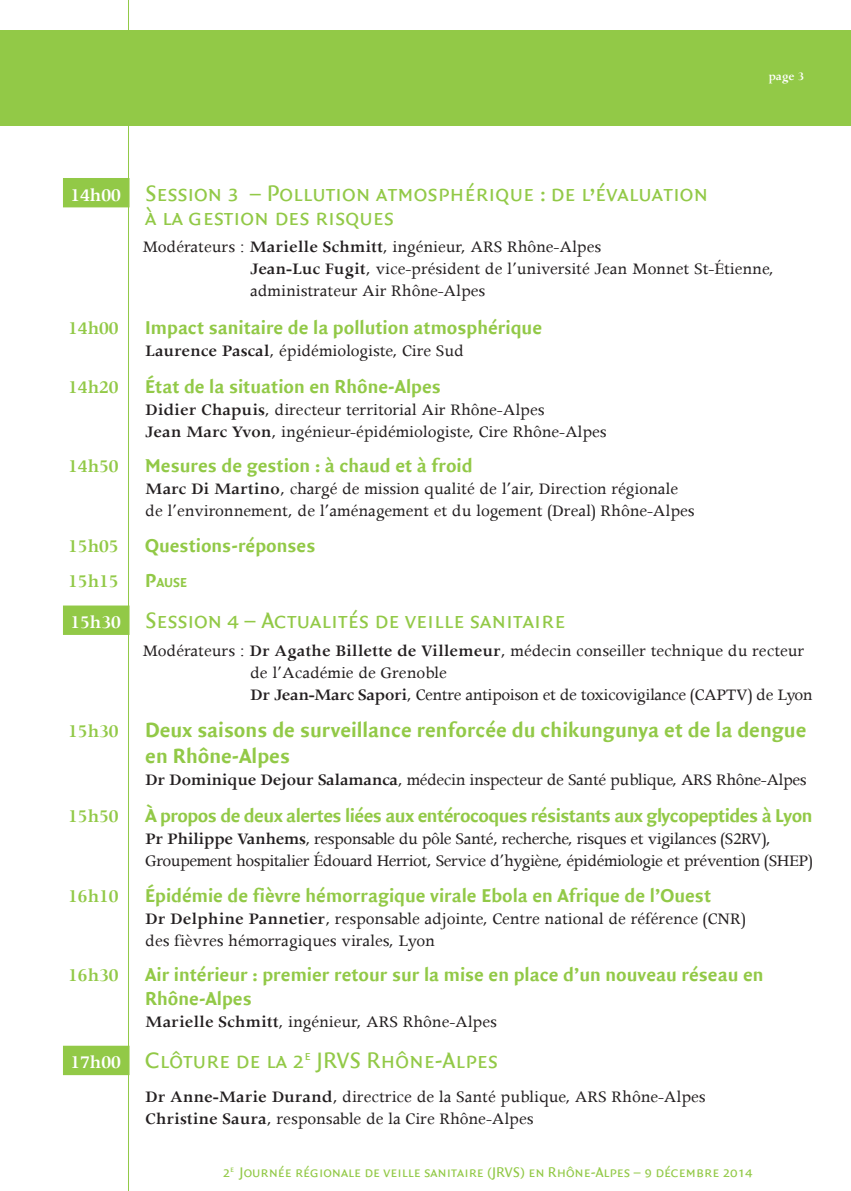
<style>
.page{position:relative;width:851px;height:1191px;background:#fff}
.page>*{position:absolute;margin:0;border:0;box-sizing:border-box;transform-origin:0 0}
.Titre_Heures{font:24px/24px "Quadraat Sans Caps";color:#92c947}
.Labeur_copy{font:700 22px/26px "Quadraat Sans";color:#92c947}
.Labeur_copy-2{font:700 20px/24px "Quadraat Sans";color:#92c947}
.Labeur_copy-3{font:700 20px "Quadraat Sans";letter-spacing:-.025em;color:#92c947}
.Labeur_copy-4{font:600 20px "Apollo";color:#92c947}
.Labeur_copy-5{font:18px/22px "Apollo";color:#231f20}
.Labeur_copy-6{font:18px/22px "Apollo";letter-spacing:-.025em;color:#231f20}
.Labeur_copy-7{font:18px "Apollo";letter-spacing:-.02em;color:#231f20}
.Menp_Bas_de_Page{font:15px "Quadraat Sans Caps";color:#92c947}
.Labeur_copy-8{font:700 14px "Quadraat Sans";color:#92c947}
.MenP_Base_Pagination{font:600 12.8px "Apollo";color:#fff}
.s1{font-family:"Apollo";font-weight:600;font-size:20px;color:#fff}
.s2{font-weight:600}
.s3{font-size:20px}
.s4{font-family:"Apollo";font-weight:600;font-size:20px}
</style>
<div class="page">
<hr style="left:128px;top:0;width:1px;height:1191px;background:#92c947">
<div style="left:63px;top:178px;width:66px;height:29px;background:#92c947"></div>
<div style="left:63px;top:605px;width:66px;height:30px;background:#92c947"></div>
<div style="left:63px;top:1045px;width:66px;height:30px;background:#92c947"></div>
<div style="left:0;top:30px;width:850px;height:95px;background:#92c947"></div>
<p class="MenP_Base_Pagination" style="left:768px;top:69px;width:37px">page 3</p>
<p class="Titre_Heures" style="left:145px;top:181px;width:564px;text-indent:-75px"><span class="s1">14h00</span> Session 3 – Pollution atmosphérique : de l’évaluation à la gestion des risques</p>
<p class="Labeur_copy-5" style="left:250px;top:236px;width:525px;text-indent:-108px">Modérateurs : <span class="s2">Marielle Schmitt</span>, ingénieur, ARS Rhône-Alpes<br><span class="s2">Jean-Luc Fugit</span>, vice-président de l’université Jean Monnet St-Étienne, administrateur Air Rhône-Alpes</p>
<p class="Labeur_copy-4" style="left:68px;top:315px;width:52px">14h00</p>
<p class="Labeur_copy-2" style="left:145px;top:316px;width:398px">Impact sanitaire de la pollution atmosphérique</p>
<p class="Labeur_copy-5" style="left:145px;top:339px;width:320px"><span class="s2">Laurence Pascal</span>, épidémiologiste, Cire Sud</p>
<p class="Labeur_copy-4" style="left:68px;top:374px;width:52px">14h20</p>
<p class="Labeur_copy-2" style="left:145px;top:375px;width:297px">État de la situation en Rhône-Alpes</p>
<p class="Labeur_copy-5" style="left:145px;top:398px;width:463px"><span class="s2">Didier Chapuis</span>, directeur territorial Air Rhône-Alpes<br><span class="s2">Jean Marc Yvon</span>, ingénieur-épidémiologiste, Cire Rhône-Alpes</p>
<p class="Labeur_copy-4" style="left:68px;top:454px;width:52px">14h50</p>
<p class="Labeur_copy-2" style="left:145px;top:454px;width:329px">Mesures de gestion : à chaud et à froid</p>
<p class="Labeur_copy-5" style="left:145px;top:478px;width:550px"><span class="s2">Marc Di Martino</span>, chargé de mission qualité de l’air, Direction régionale de l’environnement, de l’aménagement et du logement (Dreal) Rhône-Alpes</p>
<p class="Labeur_copy-4" style="left:68px;top:533px;width:52px">15h05</p>
<p class="Labeur_copy-2" style="left:145px;top:534px;width:172px">Questions-réponses</p>
<p class="Labeur_copy-4" style="left:68px;top:568px;width:52px">15h15</p>
<p class="Labeur_copy-8" style="left:145px;top:574px;width:43px"><span class="s3">P</span>AUSE</p>
<p class="Titre_Heures" style="left:70px;top:609px;width:496px"><span class="s1">15h30</span> Session 4 – Actualités de veille sanitaire</p>
<p class="Labeur_copy-5" style="left:250px;top:639px;width:564px;text-indent:-108px">Modérateurs : <span class="s2">Dr Agathe Billette de Villemeur</span>, médecin conseiller technique du recteur de l’Académie de Grenoble<br><span class="s2">Dr Jean-Marc Sapori</span>, Centre antipoison et de toxicovigilance (CAPTV) de Lyon</p>
<p class="Labeur_copy" style="left:145px;top:717px;width:662px;text-indent:-77px"><span class="s4">15h30</span> Deux saisons de surveillance renforcée du chikungunya et de la dengue en Rhône-Alpes</p>
<p class="Labeur_copy-7" style="left:145px;top:768px;width:662px"><span class="s2">Dr Dominique Dejour Salamanca</span>, médecin inspecteur de Santé publique, ARS Rhône-Alpes</p>
<p class="Labeur_copy-4" style="left:68px;top:804px;width:52px">15h50</p>
<p class="Labeur_copy-3" style="left:145px;top:804px;width:668px">À propos de deux alertes liées aux entérocoques résistants aux glycopeptides à Lyon</p>
<p class="Labeur_copy-6" style="left:145px;top:828px;width:668px"><span class="s2">Pr Philippe Vanhems</span>, responsable du pôle Santé, recherche, risques et vigilances (S2RV),<br>Groupement hospitalier Édouard Herriot, Service d’hygiène, épidémiologie et prévention (SHEP)</p>
<p class="Labeur_copy-4" style="left:68px;top:883px;width:52px">16h10</p>
<p class="Labeur_copy-2" style="left:145px;top:884px;width:567px">Épidémie de fièvre hémorragique virale Ebola en Afrique de l’Ouest</p>
<p class="Labeur_copy-5" style="left:145px;top:907px;width:602px"><span class="s2">Dr Delphine Pannetier</span>, responsable adjointe, Centre national de référence (CNR) des fièvres hémorragiques virales, Lyon</p>
<p class="Labeur_copy-4" style="left:68px;top:962px;width:52px">16h30</p>
<p class="Labeur_copy-2" style="left:145px;top:963px;width:619px">Air intérieur : premier retour sur la mise en place d’un nouveau réseau en<br>Rhône-Alpes</p>
<p class="Labeur_copy-5" style="left:145px;top:1010px;width:353px"><span class="s2">Marielle Schmitt</span>, ingénieur, ARS Rhône-Alpes</p>
<p class="Titre_Heures" style="left:70px;top:1049px;width:429px"><span class="s1">17h00</span> Clôture de la 2<sup>e</sup> JRVS Rhône-Alpes</p>
<p class="Labeur_copy-5" style="left:145px;top:1085px;width:562px"><span class="s2">Dr Anne-Marie Durand</span>, directrice de la Santé publique, ARS Rhône-Alpes</p>
<p class="Labeur_copy-5" style="left:145px;top:1107px;width:389px"><span class="s2">Christine Saura</span>, responsable de la Cire Rhône-Alpes</p>
<p class="Menp_Bas_de_Page" style="left:223px;top:1163px;width:531px">2<sup>e</sup> Journée régionale de veille sanitaire (JRVS) en Rhône-Alpes – 9 décembre 2014</p>
</div>
